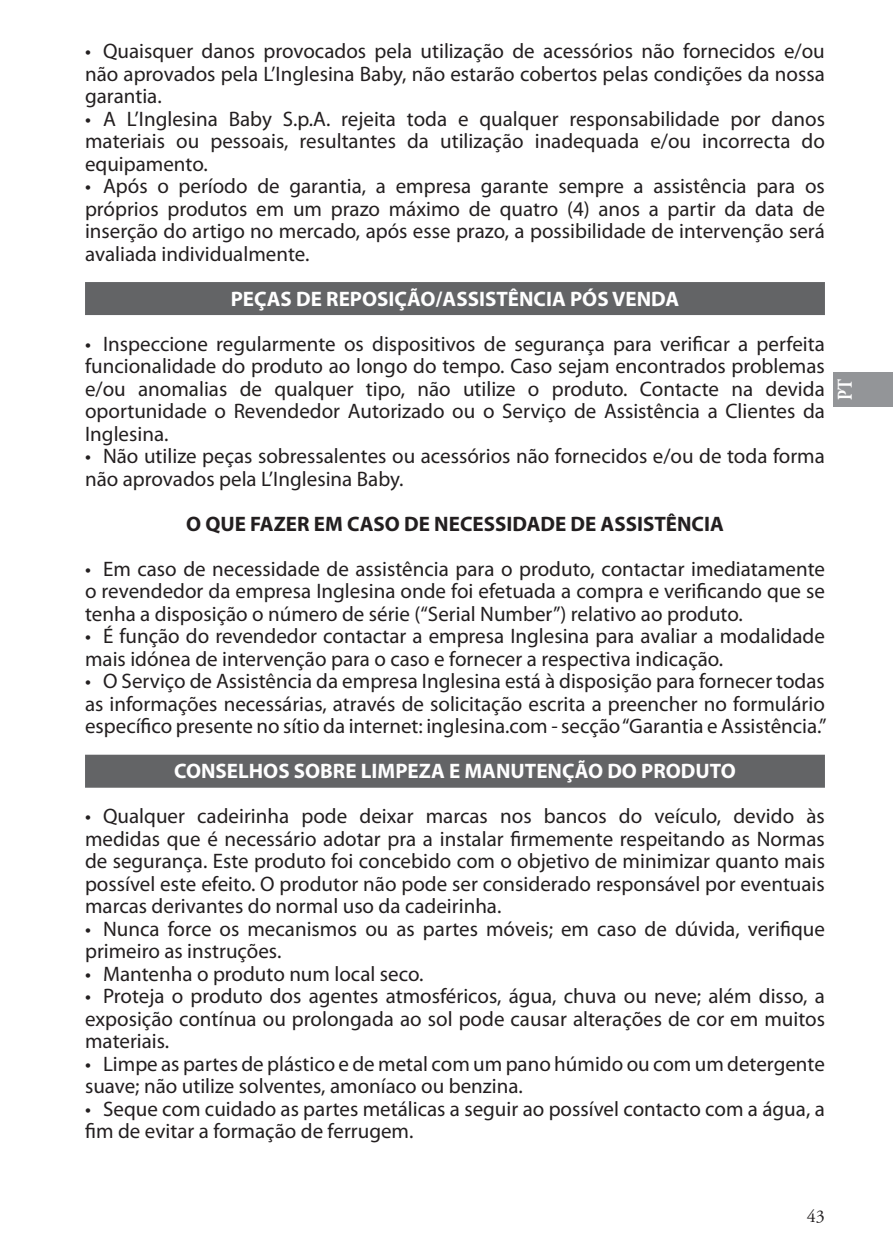
<style>
.page{position:relative;width:893px;height:1259px;background:#fff}
.page>*{position:absolute;margin:0;border:0;box-sizing:border-box;transform-origin:0 0}
.t1{font:21px/22.5px "Myriad Pro";color:#231f20;text-align:justify}
.t2{font:700 21px "Myriad Pro";color:#fff}
.t3{font:700 21px "Myriad Pro";color:#231f20}
.t4{font:700 21px "Adobe Garamond Pro";color:#fff;scale:.8 1}
.t5{font:18px "Adobe Garamond Pro";color:#231f20}
</style>
<div class="page">
<div style="left:833px;top:373px;width:60px;height:34px;background:#939598"></div>
<div style="left:85px;top:282px;width:740px;height:33px;background:#636466"></div>
<div style="left:85px;top:754px;width:740px;height:33px;background:#636466"></div>
<p class="t1" style="left:85px;top:41px;width:741px">• Quaisquer danos provocados pela utilização de acessórios não fornecidos e/ou não aprovados pela L’Inglesina Baby, não estarão cobertos pelas condições da nossa garantia.</p>
<p class="t1" style="left:85px;top:109px;width:741px">• A L’Inglesina Baby S.p.A. rejeita toda e qualquer responsabilidade por danos materiais ou pessoais, resultantes da utilização inadequada e/ou incorrecta do equipamento.</p>
<p class="t1" style="left:85px;top:176px;width:741px">• Após o período de garantia, a empresa garante sempre a assistência para os próprios produtos em um prazo máximo de quatro (4) anos a partir da data de inserção do artigo no mercado, após esse prazo, a possibilidade de intervenção será avaliada individualmente.</p>
<p class="t2" style="left:231px;top:291px;width:450px">PEÇAS DE REPOSIÇÃO/ASSISTÊNCIA PÓS VENDA</p>
<p class="t1" style="left:85px;top:334px;width:741px">• Inspeccione regularmente os dispositivos de segurança para verificar a perfeita funcionalidade do produto ao longo do tempo. Caso sejam encontrados problemas e/ou anomalias de qualquer tipo, não utilize o produto. Contacte na devida oportunidade o Revendedor Autorizado ou o Serviço de Assistência a Clientes da Inglesina.</p>
<p class="t1" style="left:85px;top:446px;width:741px">• Não utilize peças sobressalentes ou acessórios não fornecidos e/ou de toda forma não aprovados pela L’Inglesina Baby.</p>
<p class="t3" style="left:186px;top:516px;width:539px">O QUE FAZER EM CASO DE NECESSIDADE DE ASSISTÊNCIA</p>
<p class="t1" style="left:85px;top:559px;width:741px">• Em caso de necessidade de assistência para o produto, contactar imediatamente o revendedor da empresa Inglesina onde foi efetuada a compra e verificando que se tenha a disposição o número de série (“Serial Number”) relativo ao produto.</p>
<p class="t1" style="left:85px;top:626px;width:741px">• É função do revendedor contactar a empresa Inglesina para avaliar a modalidade mais idónea de intervenção para o caso e fornecer a respectiva indicação.</p>
<p class="t1" style="left:85px;top:671px;width:743px">• O Serviço de Assistência da empresa Inglesina está à disposição para fornecer todas as informações necessárias, através de solicitação escrita a preencher no formulário específico presente no sítio da internet: inglesina.com - secção “Garantia e Assistência.”</p>
<p class="t2" style="left:174px;top:763px;width:563px">CONSELHOS SOBRE LIMPEZA E MANUTENÇÃO DO PRODUTO</p>
<p class="t1" style="left:85px;top:806px;width:741px">• Qualquer cadeirinha pode deixar marcas nos bancos do veículo, devido às medidas que é necessário adotar pra a instalar firmemente respeitando as Normas de segurança. Este produto foi concebido com o objetivo de minimizar quanto mais possível este efeito. O produtor não pode ser considerado responsável por eventuais marcas derivantes do normal uso da cadeirinha.</p>
<p class="t1" style="left:85px;top:919px;width:741px">• Nunca force os mecanismos ou as partes móveis; em caso de dúvida, verifique primeiro as instruções.</p>
<p class="t1" style="left:85px;top:964px;width:340px">• Mantenha o produto num local seco.</p>
<p class="t1" style="left:85px;top:986px;width:741px">• Proteja o produto dos agentes atmosféricos, água, chuva ou neve; além disso, a exposição contínua ou prolongada ao sol pode causar alterações de cor em muitos materiais.</p>
<p class="t1" style="left:85px;top:1054px;width:741px">• Limpe as partes de plástico e de metal com um pano húmido ou com um detergente suave; não utilize solventes, amoníaco ou benzina.</p>
<p class="t1" style="left:85px;top:1099px;width:741px">• Seque com cuidado as partes metálicas a seguir ao possível contacto com a água, a fim de evitar a formação de ferrugem.</p>
<p class="t4" style="left:836px;top:400px;width:28px;rotate:-90deg">PT</p>
<p class="t5" style="left:807px;top:1208px;width:19px">43</p>
</div>
